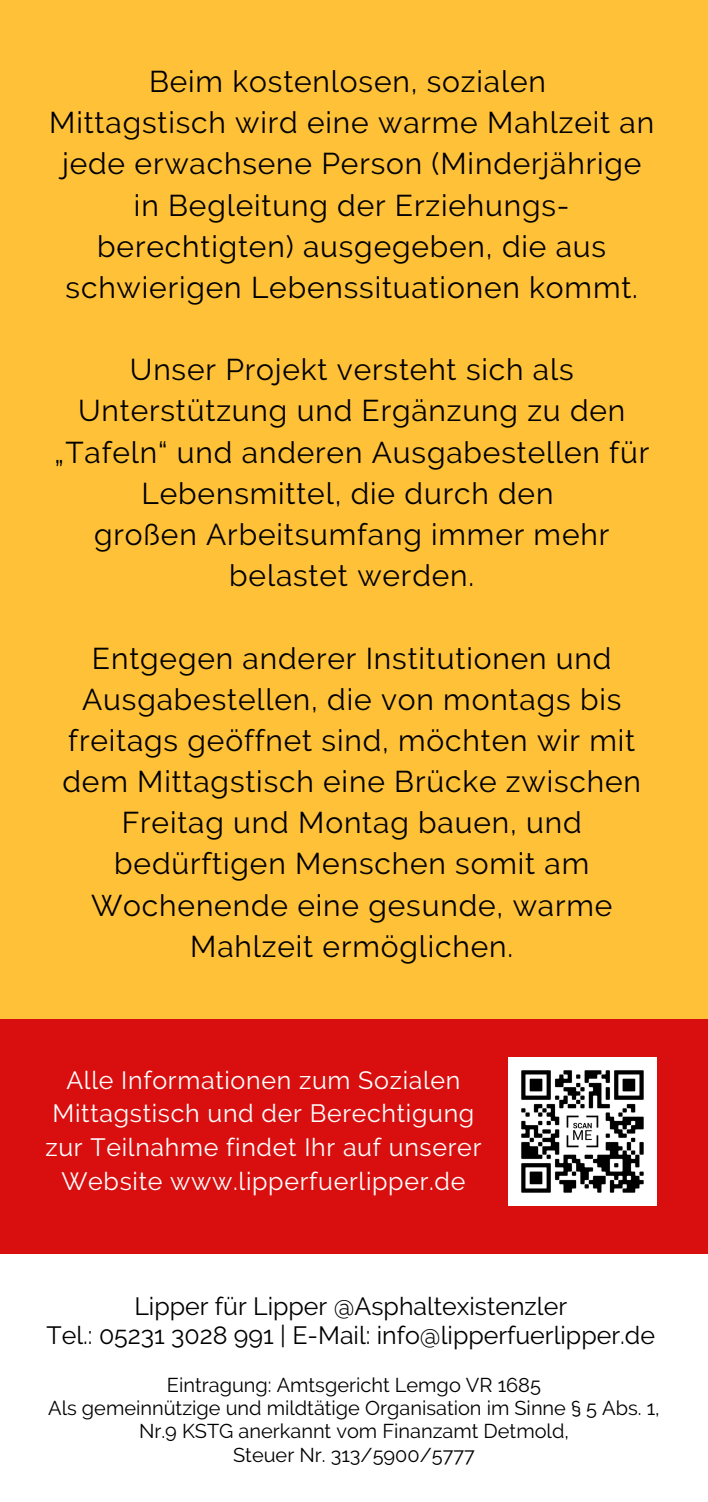
<style>
.page{position:relative;width:708px;height:1502px;background:#fff}
.page>*{position:absolute;margin:0;border:0;box-sizing:border-box;transform-origin:0 0}
.t1{font:30px/41.2px "Raleway";letter-spacing:.03em;color:#000;text-align:center}
.t2{font:25px/33.8px "Raleway";letter-spacing:.03em;color:#fff;text-align:center}
.t3{font:25px "Raleway";color:#000}
.t4{font:20px/23.2px "Raleway";color:#000;text-align:center}
</style>
<div class="page">
<div style="left:0;top:1019px;width:707px;height:235px;background:#d90f0f"></div>
<img style="left:508px;top:1057px;width:148px;height:148px">
<div style="left:0;top:0;width:707px;height:1019px;background:#ffc137"></div>
<p class="t1" style="left:149px;top:61px;width:398px">Beim kostenlosen, sozialen</p>
<p class="t1" style="left:49px;top:102px;width:606px">Mittagstisch wird eine warme Mahlzeit an jede erwachsene Person (Minderjährige in Begleitung der Erziehungs&shy;berechtigten) ausgegeben, die aus schwierigen Lebenssituationen kommt.</p>
<p class="t1" style="left:54px;top:349px;width:596px">Unser Projekt versteht sich als Unterstützung und Ergänzung zu den „Tafeln“ und anderen Ausgabestellen für Lebensmittel, die durch den</p>
<p class="t1" style="left:94px;top:514px;width:516px">großen Arbeitsumfang immer mehr belastet werden.</p>
<p class="t1" style="left:62px;top:637px;width:580px">Entgegen anderer Institutionen und Ausgabestellen, die von montags bis freitags geöffnet sind, möchten wir mit dem Mittagstisch eine Brücke zwischen Freitag und Montag bauen, und bedürftigen Menschen somit am Wochenende eine gesunde, warme Mahlzeit ermöglichen.</p>
<p class="t2" style="left:45px;top:1063px;width:437px">Alle Informationen zum Sozialen Mittagstisch und der Berechtigung zur Teilnahme findet Ihr auf unserer Website www.lipperfuerlipper.de</p>
<p class="t3" style="left:134px;top:1292px;width:434px">Lipper für Lipper @Asphaltexistenzler</p>
<p class="t3" style="left:47px;top:1320px;width:609px">Tel.: 05231 3028 991 | E-Mail: info@lipperfuerlipper.de</p>
<p class="t4" style="left:167px;top:1373px;width:375px">Eintragung: Amtsgericht Lemgo VR 1685</p>
<p class="t4" style="left:48px;top:1396px;width:613px">Als gemeinnützige und mildtätige Organisation im Sinne § 5 Abs. 1,<br>Nr.9 KSTG anerkannt vom Finanzamt Detmold,</p>
<p class="t4" style="left:233px;top:1443px;width:243px">Steuer Nr. 313/5900/5777</p>
</div>
